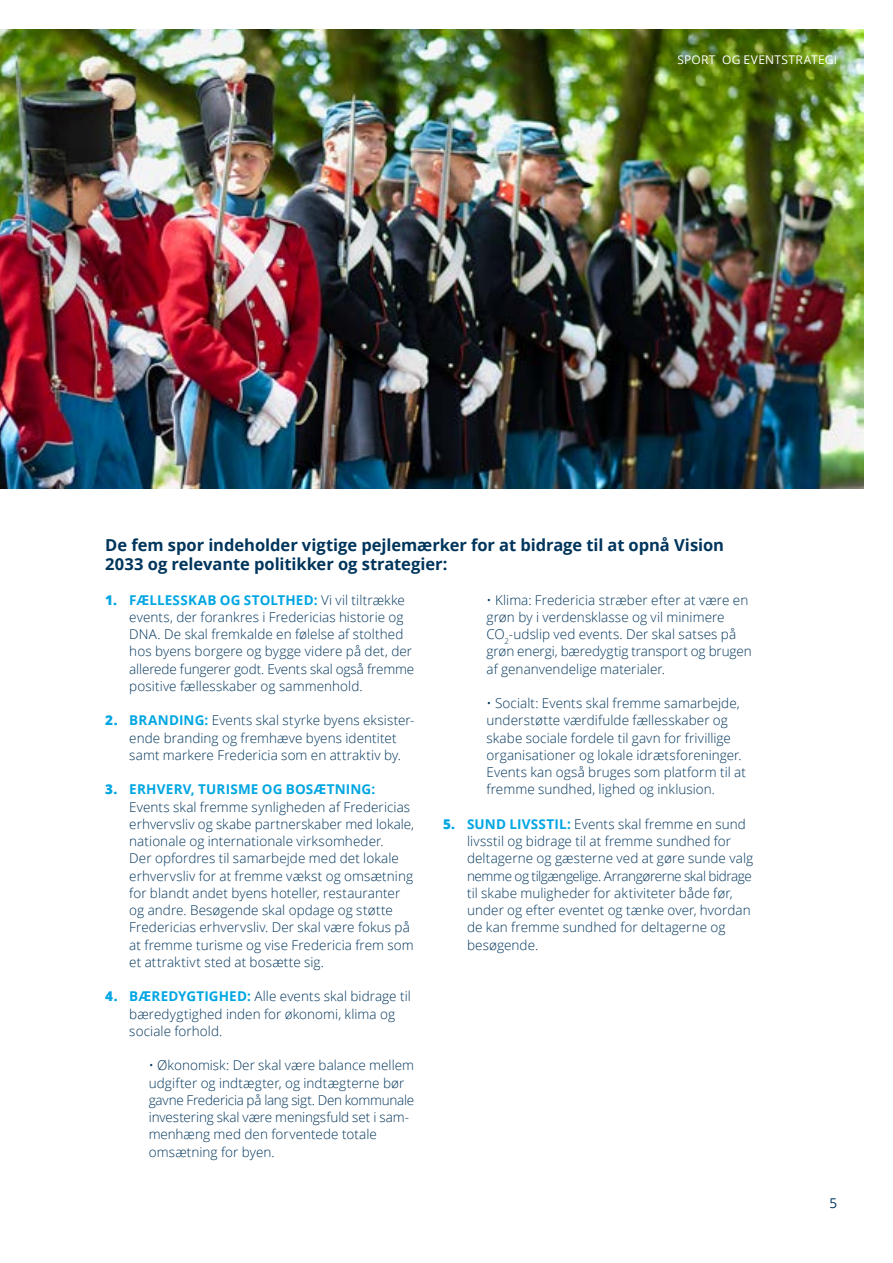
<style>
.page{position:relative;width:893px;height:1263px;background:#fff}
.page>*{position:absolute;margin:0;border:0;box-sizing:border-box;transform-origin:0 0}
.t1{font:700 16.5px/19.5px "Open Sans";letter-spacing:-.005em;color:#00355c}
.t2{font:300 13.5px/17.2px "Open Sans";letter-spacing:.005em;color:#00355c}
.t3{font:700 13.5px "Open Sans";letter-spacing:.015em;color:#00a6e2}
.t4{font:300 13.5px "Open Sans";letter-spacing:-.03em;color:#00355c}
.t5{font:13.5px "Open Sans";color:#00355c}
.t6{font:12px "Open Sans";letter-spacing:.025em;color:#fff}
.s1{font-weight:800}
.s2{font-weight:300;color:#00355c}
.s3{font-weight:800;color:#00a6e2}
.s4{font-weight:700;color:#00a6e2}
</style>
<div class="page">
<img style="left:0;top:30px;width:863px;height:458px">
<p class="t6" style="left:677px;top:51px;width:161px">SPORT OG EVENTSTRATEGI</p>
<h4 class="t1" style="left:105px;top:534px;width:620px">De fem spor indeholder vigtige pejlemærker for at bidrage til at opnå Vision<br>2033 og relevante politikker og strategier:</h4>
<p class="t3" style="left:105px;top:590px;width:301px"><span class="s1">1.</span> FÆLLESSKAB OG STOLTHED: <span class="s2">Vi vil tiltrække</span></p>
<p class="t2" style="left:487px;top:591px;width:263px">• Klima: Fredericia stræber efter at være en</p>
<p class="t2" style="left:129px;top:608px;width:276px">events, der forankres i Fredericias historie og</p>
<p class="t2" style="left:487px;top:608px;width:240px">grøn by i verdensklasse og vil minimere</p>
<p class="t2" style="left:129px;top:625px;width:276px">DNA. De skal fremkalde en følelse af stolthed</p>
<p class="t2" style="left:487px;top:625px;width:251px">CO<sub>2</sub>-udslip ved events. Der skal satses på</p>
<p class="t2" style="left:129px;top:642px;width:284px">hos byens borgere og bygge videre på det, der</p>
<p class="t2" style="left:487px;top:642px;width:267px">grøn energi, bæredygtig transport og brugen</p>
<p class="t2" style="left:129px;top:660px;width:287px">allerede fungerer godt. Events skal også fremme</p>
<p class="t2" style="left:487px;top:660px;width:180px">af genanvendelige materialer.</p>
<p class="t2" style="left:129px;top:677px;width:235px">positive fællesskaber og sammenhold.</p>
<p class="t2" style="left:487px;top:694px;width:255px">• Socialt: Events skal fremme samarbejde,</p>
<p class="t2" style="left:105px;top:711px;width:311px"><span class="s3">2.</span> <span class="s4">BRANDING:</span> Events skal styrke byens eksister-</p>
<p class="t2" style="left:487px;top:711px;width:243px">understøtte værdifulde fællesskaber og</p>
<p class="t2" style="left:129px;top:729px;width:269px">ende branding og fremhæve byens identitet</p>
<p class="t2" style="left:487px;top:729px;width:246px">skabe sociale fordele til gavn for frivillige</p>
<p class="t2" style="left:129px;top:746px;width:273px">samt markere Fredericia som en attraktiv by.</p>
<p class="t2" style="left:487px;top:746px;width:257px">organisationer og lokale idrætsforeninger.</p>
<p class="t2" style="left:487px;top:763px;width:261px">Events kan også bruges som platform til at</p>
<p class="t3" style="left:105px;top:780px;width:271px"><span class="s1">3.</span> ERHVERV, TURISME OG BOSÆTNING:</p>
<p class="t2" style="left:487px;top:780px;width:230px">fremme sundhed, lighed og inklusion.</p>
<p class="t2" style="left:129px;top:798px;width:286px">Events skal fremme synligheden af Fredericias erhvervsliv og skabe partnerskaber med lokale,</p>
<p class="t2" style="left:443px;top:815px;width:304px"><span class="s3">5.</span> <span class="s4">SUND LIVSSTIL:</span> Events skal fremme en sund</p>
<p class="t2" style="left:129px;top:832px;width:256px">nationale og internationale virksomheder.</p>
<p class="t2" style="left:467px;top:832px;width:266px">livsstil og bidrage til at fremme sundhed for</p>
<p class="t2" style="left:129px;top:849px;width:271px">Der opfordres til samarbejde med det lokale</p>
<p class="t2" style="left:467px;top:849px;width:288px">deltagerne og gæsterne ved at gøre sunde valg</p>
<p class="t2" style="left:129px;top:867px;width:285px">erhvervsliv for at fremme vækst og omsætning</p>
<p class="t4" style="left:467px;top:866px;width:286px">nemme og tilgængelige. Arrangørerne skal bidrage</p>
<p class="t2" style="left:129px;top:884px;width:272px">for blandt andet byens hoteller, restauranter</p>
<p class="t2" style="left:467px;top:884px;width:267px">til skabe muligheder for aktiviteter både før,</p>
<p class="t2" style="left:129px;top:901px;width:265px">og andre. Besøgende skal opdage og støtte</p>
<p class="t2" style="left:467px;top:901px;width:285px">under og efter eventet og tænke over, hvordan</p>
<p class="t2" style="left:129px;top:918px;width:282px">Fredericias erhvervsliv. Der skal være fokus på</p>
<p class="t2" style="left:467px;top:918px;width:260px">de kan fremme sundhed for deltagerne og</p>
<p class="t2" style="left:129px;top:936px;width:286px">at fremme turisme og vise Fredericia frem som</p>
<p class="t2" style="left:467px;top:936px;width:73px">besøgende.</p>
<p class="t2" style="left:129px;top:953px;width:196px">et attraktivt sted at bosætte sig.</p>
<p class="t2" style="left:129px;top:987px;width:283px;text-indent:-24px"><span class="s3">4.</span> <span class="s4">BÆREDYGTIGHED:</span> Alle events skal bidrage til bæredygtighed inden for økonomi, klima og sociale forhold.</p>
<p class="t2" style="left:149px;top:1056px;width:267px">• Økonomisk: Der skal være balance mellem udgifter og indtægter, og indtægterne bør gavne Fredericia på lang sigt. Den kommunale investering skal være meningsfuld set i sam&shy;menhæng med den forventede totale omsætning for byen.</p>
<p class="t5" style="left:829px;top:1194px;width:9px">5</p>
</div>
